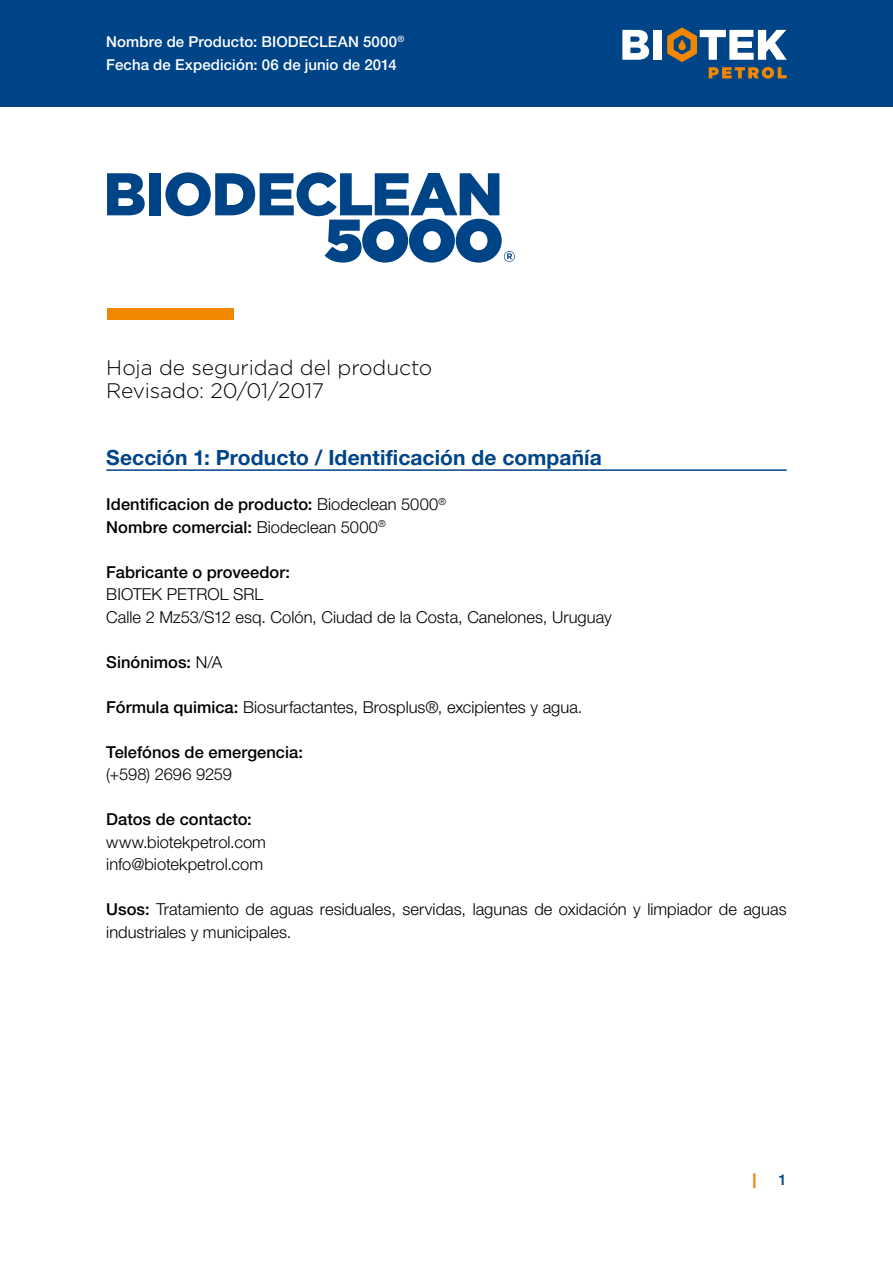
<style>
.page{position:relative;width:893px;height:1263px;background:#fff}
.page>*{position:absolute;margin:0;border:0;box-sizing:border-box;transform-origin:0 0}
.t1{font:300 21px/22.5px "Gotham";letter-spacing:-.005em;color:#000}
.t2{font:700 21px "Helvetica Neue LT Std";letter-spacing:.005em;color:#048}
.t3{font:300 16.5px/22.5px "Helvetica Neue LT Std";color:#000}
.t4{font:500 16.5px/22.5px "Helvetica Neue LT Std";letter-spacing:.005em;color:#000}
.t5{font:500 15px/22.5px "Helvetica Neue LT Std";letter-spacing:.005em;color:#fff}
.t6{font:800 15px "Helvetica Neue LT Std";color:#f18700}
.t7{font:500 15px "Helvetica Neue LT Std";color:#048}
.s1{font-weight:300}
.s2{font-weight:500}
</style>
<div class="page">
<div style="left:0;top:0;width:893px;height:106px;background:#048"></div>
<svg style="left:622px;top:30px;width:27px;height:30px"></svg>
<div style="left:653px;top:30px;width:9px;height:30px;background:#fff"></div>
<svg style="left:667px;top:28px;width:120px;height:51px"></svg>
<hr style="left:106px;top:469px;width:681px;height:2px;background:#048">
<div style="left:107px;top:308px;width:126px;height:12px;background:#f18700"></div>
<svg style="left:107px;top:173px;width:38px;height:42px"></svg>
<div style="left:149px;top:173px;width:12px;height:42px;background:#048"></div>
<svg style="left:165px;top:172px;width:350px;height:91px"></svg>
<p class="t5" style="left:106px;top:31px;width:300px">Nombre de Producto: BIODECLEAN 5000<sup>®<br></sup>Fecha de Expedición: 06 de junio de 2014</p>
<p class="t1" style="left:106px;top:356px;width:328px">Hoja de seguridad del producto<br>Revisado: 20/01/2017</p>
<p class="t2" style="left:106px;top:445px;width:497px">Sección 1: Producto / Identificación de compañía</p>
<p class="t4" style="left:106px;top:493px;width:341px">Identificacion de producto: <span class="s1">Biodeclean 5000</span><sup>®<br></sup>Nombre comercial: <span class="s1">Biodeclean 5000</span><sup>®</sup></p>
<p class="t4" style="left:106px;top:560px;width:185px">Fabricante o proveedor:</p>
<p class="t3" style="left:106px;top:583px;width:507px">BIOTEK PETROL SRL<br>Calle 2 Mz53/S12 esq. Colón, Ciudad de la Costa, Canelones, Uruguay</p>
<p class="t4" style="left:106px;top:650px;width:117px">Sinónimos: <span class="s1">N/A</span></p>
<p class="t3" style="left:106px;top:695px;width:478px"><span class="s2">Fórmula quimica:</span> Biosurfactantes, Brosplus®, excipientes y agua.</p>
<p class="t4" style="left:106px;top:740px;width:198px">Telefónos de emergencia:</p>
<p class="t3" style="left:106px;top:763px;width:127px">(+598) 2696 9259</p>
<p class="t4" style="left:106px;top:808px;width:147px">Datos de contacto:</p>
<p class="t3" style="left:106px;top:830px;width:161px">www.biotekpetrol.com info@biotekpetrol.com</p>
<p class="t3" style="left:106px;top:898px;width:682px"><span class="s2">Usos:</span> Tratamiento de aguas residuales, servidas, lagunas de oxidación y limpiador de aguas industriales y municipales.</p>
<p class="t6" style="left:753px;top:1171px;width:5px">|</p>
<p class="t7" style="left:778px;top:1171px;width:10px">1</p>
</div>
